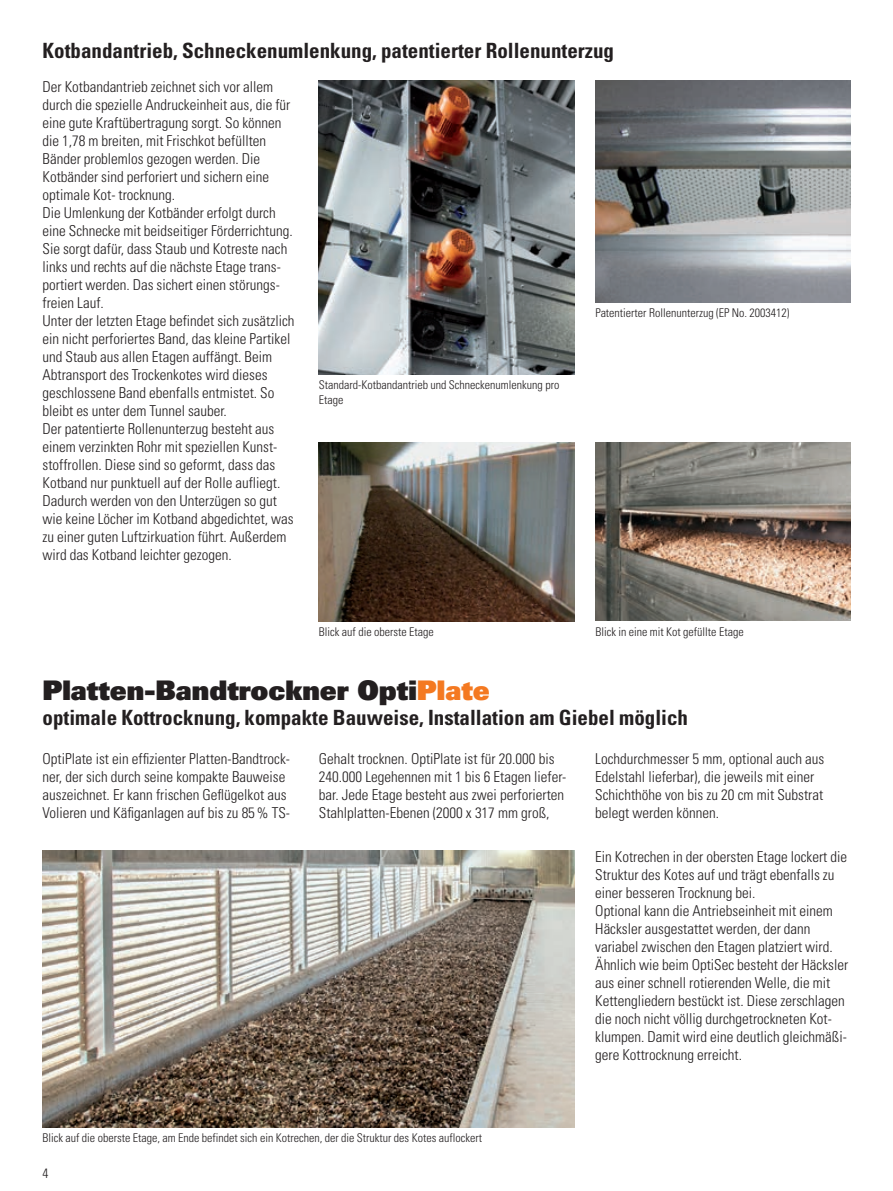
<style>
.page{position:relative;width:893px;height:1191px;background:#fff}
.page>*{position:absolute;margin:0;border:0;box-sizing:border-box;transform-origin:0 0}
.t1{font:27px "Univers LT Std X Black";color:#231f20}
.t2{font:700 condensed 21px "Univers LT Std";color:#231f20}
.t3{font:300 condensed 15px/18px "Univers LT Std";color:#231f20}
.t4{font:300 condensed 13.5px "Univers LT Std";color:#231f20}
.t5{font:300 condensed 12px/14.4px "Univers LT Std";color:#231f20}
.s1{color:#f47921}
</style>
<div class="page">
<img style="left:319px;top:81px;width:255px;height:293px">
<img style="left:595px;top:81px;width:255px;height:221px">
<img style="left:319px;top:442px;width:255px;height:179px">
<img style="left:43px;top:850px;width:531px;height:277px">
<img style="left:595px;top:442px;width:255px;height:179px">
<h2 class="t2" style="left:43px;top:37px;width:573px">Kotbandantrieb, Schneckenumlenkung, patentierter Rollenunterzug</h2>
<p class="t3" style="left:43px;top:77px;width:254px">Der Kotbandantrieb zeichnet sich vor allem durch die spezielle Andruckeinheit aus, die für eine gute Kraftübertragung sorgt. So können die 1,78 m breiten, mit Frischkot befüllten Bänder problemlos gezogen werden. Die Kotbänder sind perforiert und sichern eine optimale Kot-- trocknung.<br>Die Umlenkung der Kotbänder erfolgt durch eine Schnecke mit beidseitiger Förderrichtung.<br>Sie sorgt dafür, dass Staub und Kotreste nach links und rechts auf die nächste Etage trans&shy;portiert werden. Das sichert einen störungs&shy;freien Lauf.<br>Unter der letzten Etage befindet sich zusätzlich ein nicht perforiertes Band, das kleine Partikel und Staub aus allen Etagen auffängt. Beim Abtransport des Trockenkotes wird dieses geschlossene Band ebenfalls entmistet. So bleibt es unter dem Tunnel sauber.<br>Der patentierte Rollenunterzug besteht aus einem verzinkten Rohr mit speziellen Kunst&shy;stoffrollen. Diese sind so geformt, dass das Kotband nur punktuell auf der Rolle aufliegt.<br>Dadurch werden von den Unterzügen so gut wie keine Löcher im Kotband abgedichtet, was zu einer guten Luftzirkuation führt. Außerdem wird das Kotband leichter gezogen.</p>
<p class="t5" style="left:319px;top:378px;width:242px">Standard-Kotbandantrieb und Schneckenumlenkung pro<br>Etage</p>
<p class="t5" style="left:319px;top:624px;width:116px">Blick auf die oberste Etage</p>
<p class="t5" style="left:595px;top:306px;width:196px">Patentierter Rollenunterzug (EP No. 2003412)</p>
<p class="t5" style="left:595px;top:624px;width:150px">Blick in eine mit Kot gefüllte Etage</p>
<h1 class="t1" style="left:43px;top:672px;width:449px">Platten-Bandtrockner Opti<span class="s1">Plate</span></h1>
<h2 class="t2" style="left:43px;top:705px;width:647px">optimale Kottrocknung, kompakte Bauweise, Installation am Giebel möglich</h2>
<p class="t3" style="left:43px;top:749px;width:249px">OptiPlate ist ein effizienter Platten-Bandtrock&shy;ner, der sich durch seine kompakte Bauweise auszeichnet. Er kann frischen Geflügelkot aus Volieren und Käfiganlagen auf bis zu 85% TS-</p>
<p class="t3" style="left:319px;top:749px;width:249px">Gehalt trocknen. OptiPlate ist für 20.000 bis 240.000 Legehennen mit 1 bis 6 Etagen liefer&shy;bar. Jede Etage besteht aus zwei perforierten Stahlplatten-Ebenen (2000 x 317 mm groß,</p>
<p class="t3" style="left:595px;top:749px;width:231px">Lochdurchmesser 5 mm, optional auch aus Edelstahl lieferbar), die jeweils mit einer Schichthöhe von bis zu 20 cm mit Substrat belegt werden können.</p>
<p class="t3" style="left:595px;top:847px;width:254px">Ein Kotrechen in der obersten Etage lockert die Struktur des Kotes auf und trägt ebenfalls zu einer besseren Trocknung bei.<br>Optional kann die Antriebseinheit mit einem Häcksler ausgestattet werden, der dann variabel zwischen den Etagen platziert wird.<br>Ähnlich wie beim OptiSec besteht der Häcksler aus einer schnell rotierenden Welle, die mit Kettengliedern bestückt ist. Diese zerschlagen die noch nicht völlig durchgetrockneten Kot&shy;klumpen. Damit wird eine deutlich gleichmäßi&shy;gere Kottrocknung erreicht.</p>
<p class="t5" style="left:43px;top:1130px;width:441px">Blick auf die oberste Etage, am Ende befindet sich ein Kotrechen, der die Struktur des Kotes auflockert</p>
<p class="t4" style="left:43px;top:1165px;width:7px">4</p>
</div>
